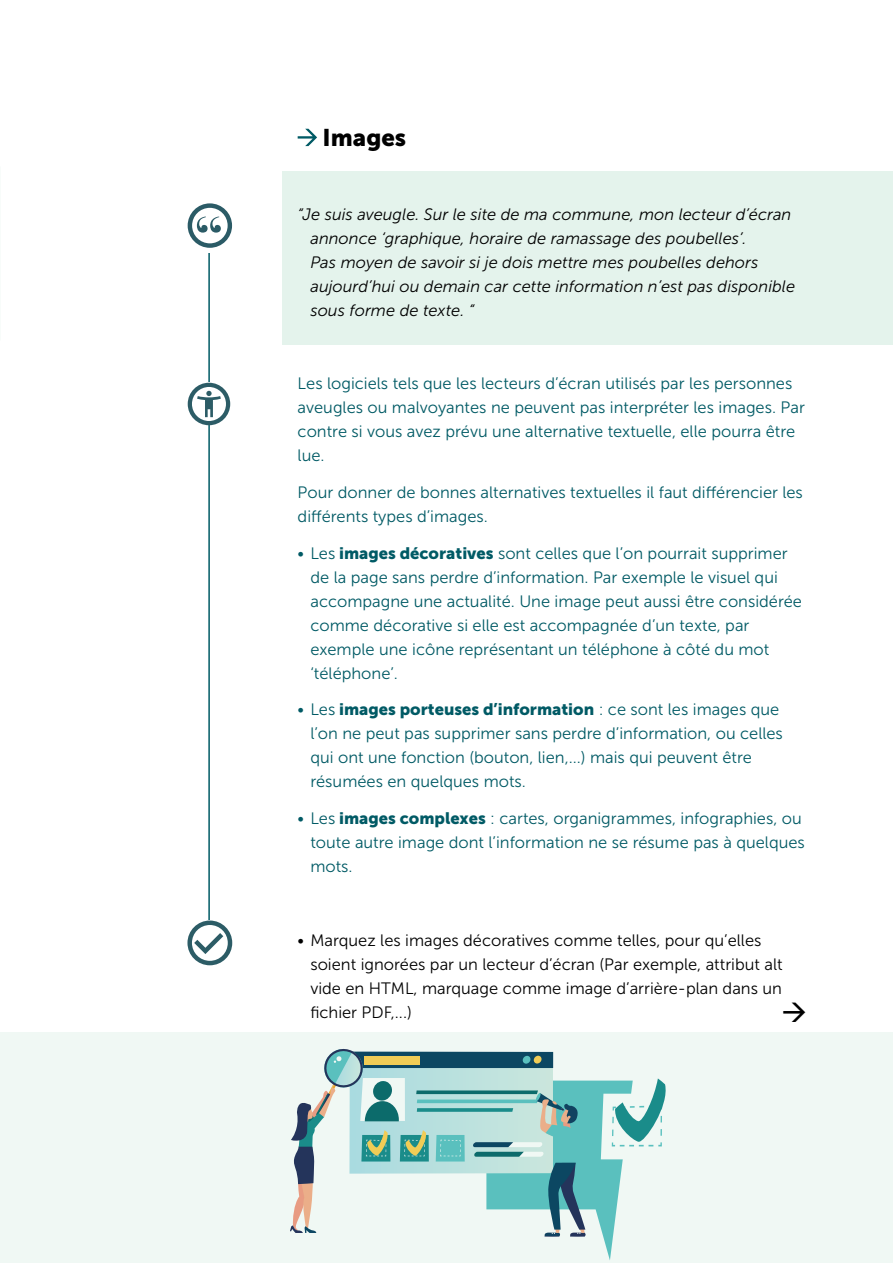
<style>
.page{position:relative;width:893px;height:1263px;background:#fff}
.page>*{position:absolute;margin:0;border:0;box-sizing:border-box;transform-origin:0 0}
.t1{font:700 55.5px "Bodoni Svty Two ITCTT";color:#2b5b66}
.kleine_titel{font:24px "Museo Sans 900";color:#000}
.body{font:16.5px/24px "Museo Sans 300";color:#005a65}
.quote{font:italic 16.5px/24px "Museo Sans 300";color:#000}
.t2{font:16.5px/24px "Museo Sans 300";color:#000}
.s1{font-family:"Museo Sans 900"}
</style>
<div class="page">
<div style="left:0;top:1033px;width:893px;height:230px;background:#f0f8f4"></div>
<div style="left:282px;top:171px;width:611px;height:174px;background:#e4f3ec"></div>
<svg style="left:298px;top:129px;width:19px;height:17px"></svg>
<hr style="left:208px;top:231px;width:2px;height:689px;background:#005a65">
<div style="left:183px;top:199px;width:53px;height:53px;background:#fff"></div>
<svg style="left:188px;top:203px;width:44px;height:45px"></svg>
<svg style="left:188px;top:383px;width:42px;height:42px"></svg>
<svg style="left:187px;top:920px;width:45px;height:45px"></svg>
<svg style="left:290px;top:1048px;width:376px;height:212px"></svg>
<h1 class="t1" style="left:193px;top:191px;width:33px">“</h1>
<h2 class="kleine_titel" style="left:323px;top:124px;width:85px">Images</h2>
<p class="quote" style="left:310px;top:202px;width:486px;text-indent:-13px">“Je suis aveugle. Sur le site de ma commune, mon lecteur d’écran annonce ‘graphique, horaire de ramassage des poubelles’.<br>Pas moyen de savoir si je dois mettre mes poubelles dehors aujourd’hui ou demain car cette information n’est pas disponible sous forme de texte. “</p>
<p class="body" style="left:298px;top:372px;width:509px">Les logiciels tels que les lecteurs d’écran utilisés par les personnes aveugles ou malvoyantes ne peuvent pas interpréter les images. Par contre si vous avez prévu une alternative textuelle, elle pourra être lue.</p>
<p class="body" style="left:298px;top:480px;width:507px">Pour donner de bonnes alternatives textuelles il faut différencier les différents types d’images.</p>
<p class="body" style="left:310px;top:541px;width:493px;text-indent:-13px">• Les <span class="s1">images décoratives</span> sont celles que l’on pourrait supprimer de la page sans perdre d’information. Par exemple le visuel qui accompagne une actualité. Une image peut aussi être considérée comme décorative si elle est accompagnée d’un texte, par exemple une icône représentant un téléphone à côté du mot ‘téléphone’.</p>
<p class="body" style="left:310px;top:698px;width:474px;text-indent:-13px">• Les <span class="s1">images porteuses d’information</span> : ce sont les images que l’on ne peut pas supprimer sans perdre d’information, ou celles qui ont une fonction (bouton, lien,...) mais qui peuvent être résumées en quelques mots.</p>
<p class="body" style="left:310px;top:807px;width:496px;text-indent:-13px">• Les <span class="s1">images complexes</span> : cartes, organigrammes, infographies, ou toute autre image dont l’information ne se résume pas à quelques mots.</p>
<p class="t2" style="left:310px;top:928px;width:474px;text-indent:-13px">• Marquez les images décoratives comme telles, pour qu’elles soient ignorées par un lecteur d’écran (Par exemple, attribut alt vide en HTML, marquage comme image d’arrière-plan dans un fichier PDF,...)</p>
</div>
